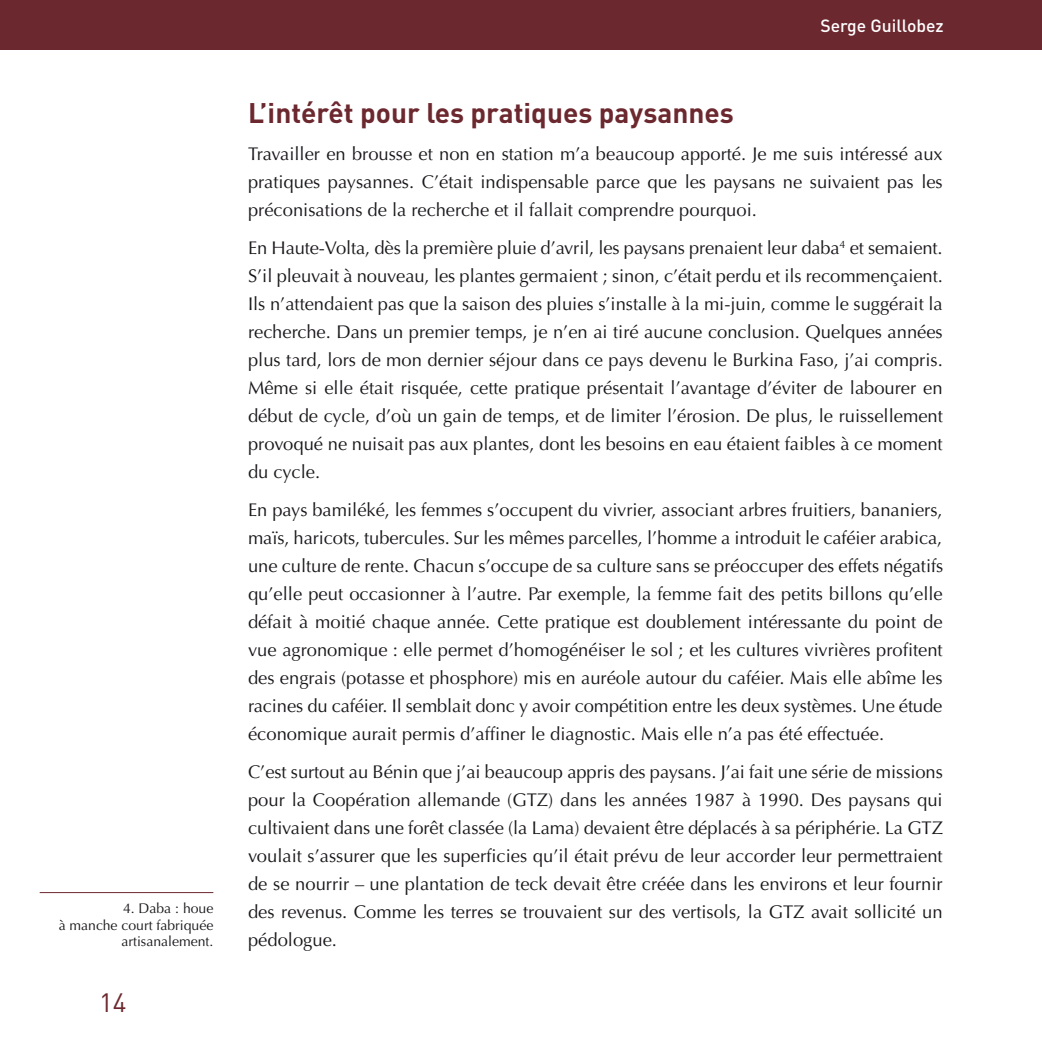
<style>
.page{position:relative;width:1042px;height:1042px;background:#fff}
.page>*{position:absolute;margin:0;border:0;box-sizing:border-box;transform-origin:0 0}
.t1{font:700 28px "DIN";color:#6c282f}
.t2{font:26.25px "DIN";color:#6c282f}
.t3{font:18.38px/28px "Optima";color:#1a171b;text-align:justify}
.t4{font:500 17.5px "DIN";color:#fff}
.t5{font:14px/16.8px "Optima";color:#1a171b;text-align:right}
</style>
<div class="page">
<div style="left:0;top:0;width:1042px;height:50px;background:#6c282f"></div>
<hr style="left:40px;top:892px;width:173px;height:1px;background:#6c282f">
<p class="t5" style="left:59px;top:900px;width:156px">4. Daba : houe<br>à manche court fabriquée artisanalement.</p>
<h2 class="t2" style="left:99px;top:986px;width:27px">14</h2>
<p class="t4" style="left:820px;top:15px;width:125px">Serge Guillobez</p>
<h1 class="t1" style="left:248px;top:94px;width:487px">L’intérêt pour les pratiques paysannes</h1>
<p class="t3" style="left:248px;top:140px;width:696px">Travailler en brousse et non en station m’a beaucoup apporté. Je me suis intéressé aux pratiques paysannes. C’était indispensable parce que les paysans ne suivaient pas les préconisations de la recherche et il fallait comprendre pourquoi.</p>
<p class="t3" style="left:248px;top:234px;width:696px">En Haute-Volta, dès la première pluie d’avril, les paysans prenaient leur daba<sup>4</sup> et semaient.<br>S’il pleuvait à nouveau, les plantes germaient ; sinon, c’était perdu et ils recommençaient.<br>Ils n’attendaient pas que la saison des pluies s’installe à la mi-juin, comme le suggérait la recherche. Dans un premier temps, je n’en ai tiré aucune conclusion. Quelques années plus tard, lors de mon dernier séjour dans ce pays devenu le Burkina Faso, j’ai compris.<br>Même si elle était risquée, cette pratique présentait l’avantage d’éviter de labourer en début de cycle, d’où un gain de temps, et de limiter l’érosion. De plus, le ruissellement provoqué ne nuisait pas aux plantes, dont les besoins en eau étaient faibles à ce moment du cycle.</p>
<p class="t3" style="left:248px;top:496px;width:696px">En pays bamiléké, les femmes s’occupent du vivrier, associant arbres fruitiers, bananiers, maïs, haricots, tubercules. Sur les mêmes parcelles, l’homme a introduit le caféier arabica, une culture de rente. Chacun s’occupe de sa culture sans se préoccuper des effets négatifs qu’elle peut occasionner à l’autre. Par exemple, la femme fait des petits billons qu’elle défait à moitié chaque année. Cette pratique est doublement intéressante du point de vue agronomique : elle permet d’homogénéiser le sol ; et les cultures vivrières profitent des engrais (potasse et phosphore) mis en auréole autour du caféier. Mais elle abîme les racines du caféier. Il semblait donc y avoir compétition entre les deux systèmes. Une étude économique aurait permis d’affiner le diagnostic. Mais elle n’a pas été effectuée.</p>
<p class="t3" style="left:248px;top:758px;width:696px">C’est surtout au Bénin que j’ai beaucoup appris des paysans. J’ai fait une série de missions pour la Coopération allemande (GTZ) dans les années 1987 à 1990. Des paysans qui cultivaient dans une forêt classée (la Lama) devaient être déplacés à sa périphérie. La GTZ voulait s’assurer que les superficies qu’il était prévu de leur accorder leur permettraient de se nourrir – une plantation de teck devait être créée dans les environs et leur fournir des revenus. Comme les terres se trouvaient sur des vertisols, la GTZ avait sollicité un pédologue.</p>
</div>
